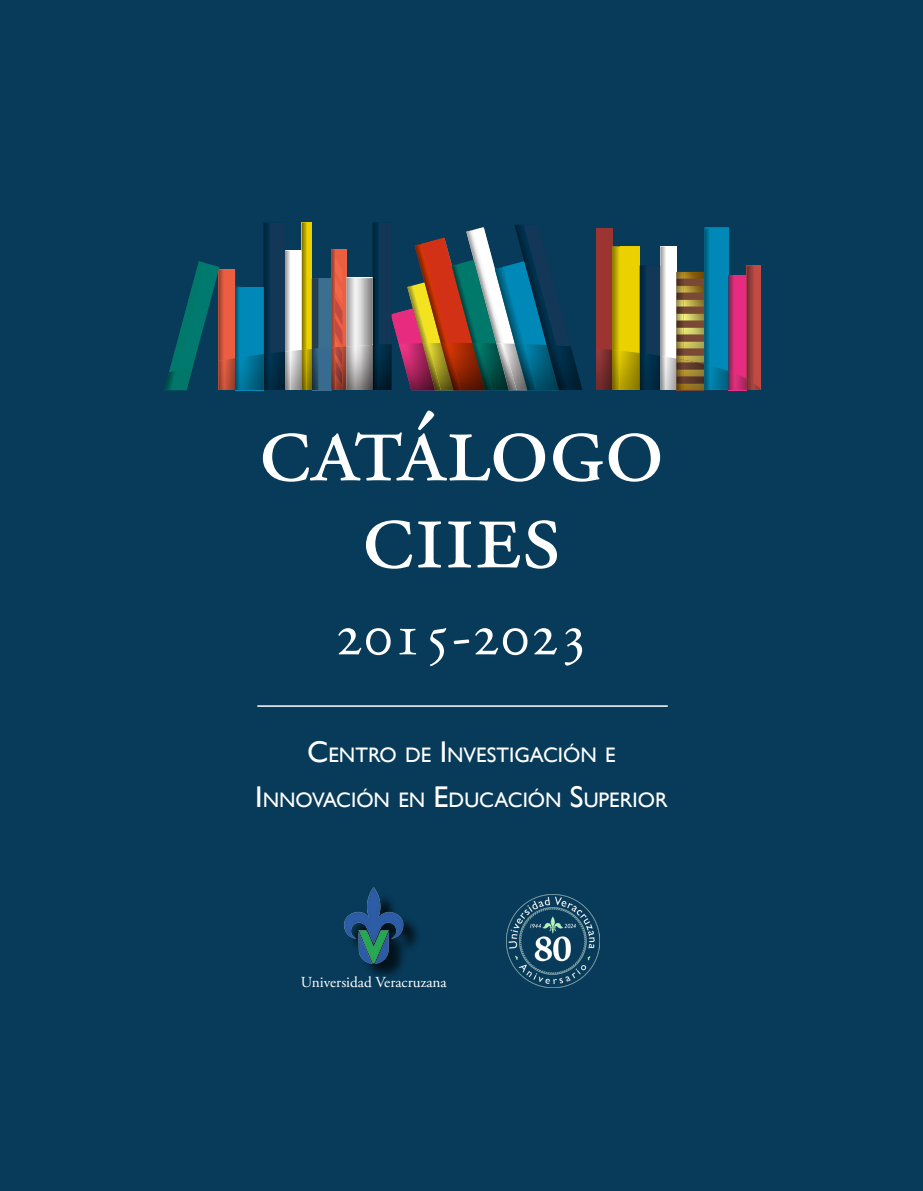
<style>
.page{position:relative;width:923px;height:1191px;background:#083b5a}
.page>*{position:absolute;margin:0;border:0;box-sizing:border-box;transform-origin:0 0}
.t1{font:105px "Adobe Garamond Pro";color:#fff}
.t2{font:60px "Adobe Garamond Pro";color:#fff}
.t3{font:21px "Gill Sans";color:#fff}
.t4{font:15.3px "Adobe Garamond Pro";color:#fff}
.s1{font-size:30px}
</style>
<div class="page">
<div style="left:347px;top:890px;width:74px;height:91px;background:#000;opacity:.75"></div>
<img style="left:344px;top:887px;width:77px;height:82px">
<img style="left:506px;top:894px;width:93px;height:93px">
<div style="left:746px;top:265px;width:15px;height:125px;background:#bf4f4a"></div>
<img style="left:346px;top:278px;width:29px;height:66px">
<img style="left:355px;top:278px;width:1px;height:68px">
<img style="left:729px;top:275px;width:6px;height:96px">
<svg style="left:391px;top:224px;width:163px;height:166px"></svg>
<img style="left:435px;top:343px;width:6px;height:47px">
<img style="left:460px;top:343px;width:12px;height:47px">
<img style="left:441px;top:343px;width:19px;height:47px">
<img style="left:493px;top:343px;width:11px;height:47px">
<img style="left:472px;top:343px;width:21px;height:47px">
<img style="left:504px;top:343px;width:23px;height:47px">
<img style="left:536px;top:344px;width:19px;height:46px">
<img style="left:515px;top:344px;width:21px;height:46px">
<img style="left:729px;top:371px;width:6px;height:19px">
<svg style="left:735px;top:265px;width:25px;height:125px"></svg>
<svg style="left:596px;top:228px;width:133px;height:162px"></svg>
<img style="left:568px;top:346px;width:14px;height:44px">
<img style="left:547px;top:345px;width:21px;height:45px">
<img style="left:346px;top:344px;width:45px;height:46px">
<img style="left:373px;top:345px;width:1px;height:45px">
<svg style="left:164px;top:223px;width:182px;height:167px"></svg>
<img style="left:355px;top:346px;width:1px;height:44px">
<img style="left:224px;top:357px;width:17px;height:33px">
<img style="left:218px;top:360px;width:6px;height:30px">
<img style="left:264px;top:354px;width:1px;height:36px">
<img style="left:399px;top:343px;width:23px;height:47px">
<img style="left:422px;top:343px;width:13px;height:47px">
<hr style="left:257px;top:705px;width:411px;height:2px;background:#fff">
<p class="t1" style="left:259px;top:384px;width:407px">catálogo</p>
<p class="t1" style="left:362px;top:471px;width:200px">ciies</p>
<p class="t2" style="left:334px;top:599px;width:256px">2015-2023</p>
<p class="t3" style="left:307px;top:743px;width:310px"><span class="s1">C</span>ENTRO DE <span class="s1">I</span>NVESTIGACIÓN E</p>
<p class="t3" style="left:255px;top:788px;width:414px"><span class="s1">I</span>NNOVACIÓN EN <span class="s1">E</span>DUCACIÓN <span class="s1">S</span>UPERIOR</p>
<p class="t4" style="left:301px;top:972px;width:147px">Universidad Veracruzana</p>
</div>
